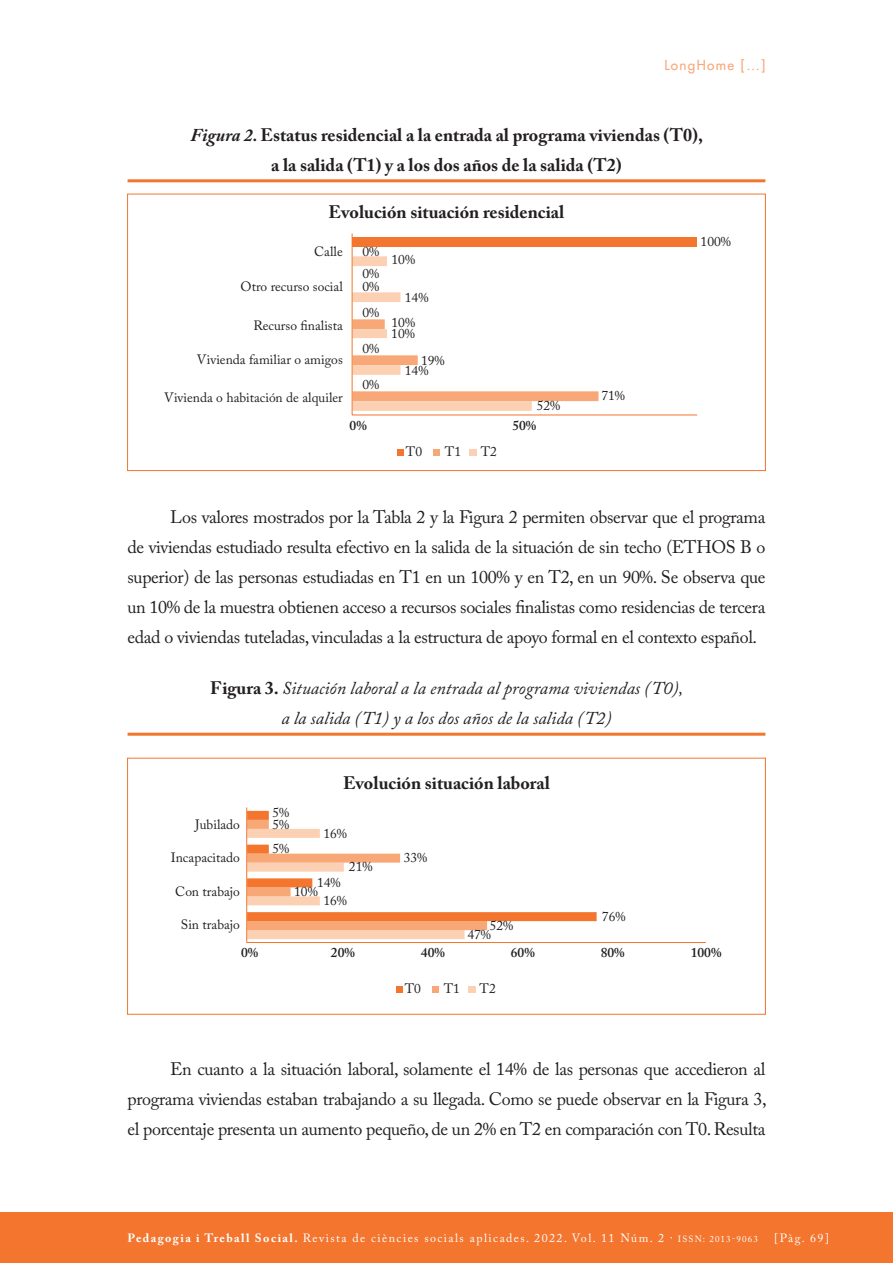
<style>
.page{position:relative;width:893px;height:1263px;background:#fff}
.page>*{position:absolute;margin:0;border:0;box-sizing:border-box;transform-origin:0 0}
.TEXT_COMU{font:18px/30px "Adobe Caslon Pro";letter-spacing:-.02em;color:#231f20;text-align:justify}
.TITOLS_TAULES{font:700 18px/30px "Adobe Caslon Pro";color:#231f20;text-align:center}
.TITOLS_TAULES-2{font:italic 18px/30px "Adobe Caslon Pro";color:#231f20;text-align:center}
.TEXT_COMU-2{font:700 18px "Adobe Caslon Pro";color:#231f20}
.TEXT_COMU-3{font:13.5px "Adobe Caslon Pro";color:#231f20}
.TEXT_COMU-4{font:600 13.5px "Adobe Caslon Pro";color:#231f20}
.CAPÇALERA_DRETA{font:13.5px "Futura";letter-spacing:.1em;color:#f8a877}
.t1{font:12px "Adobe Caslon Pro";letter-spacing:.12em;color:#fff}
.s1{font-style:italic}
.s2{font-weight:700;font-style:normal}
.s3{font-weight:700}
.s4{font-size:9px}
</style>
<div class="page">
<div style="left:0;top:1212px;width:893px;height:51px;background:#f3752e"></div>
<hr style="left:128px;top:179px;width:637px;height:3px;background:#f3752e">
<hr style="left:128px;top:733px;width:637px;height:3px;background:#f3752e">
<div style="left:127px;top:194px;width:639px;height:277px;border:1px solid #f3752e"></div>
<div style="left:352px;top:237px;width:345px;height:10px;background:#f3752e"></div>
<svg style="left:353px;top:256px;width:245px;height:155px"></svg>
<hr style="left:352px;top:415px;width:345px;height:1px;background:#f3752e">
<hr style="left:352px;top:233px;width:1px;height:182px;background:#f3752e">
<div style="left:397px;top:449px;width:7px;height:7px;background:#f3752e"></div>
<div style="left:433px;top:449px;width:7px;height:7px;background:#f8a877"></div>
<div style="left:469px;top:449px;width:8px;height:7px;background:#fcd1b3"></div>
<svg style="left:247px;top:811px;width:350px;height:128px"></svg>
<hr style="left:247px;top:942px;width:459px;height:1px;background:#f3752e">
<hr style="left:246px;top:807px;width:1px;height:135px;background:#f3752e">
<div style="left:127px;top:758px;width:639px;height:257px;border:1px solid #f3752e"></div>
<div style="left:396px;top:986px;width:7px;height:6px;background:#f3752e"></div>
<div style="left:432px;top:986px;width:7px;height:6px;background:#f8a877"></div>
<div style="left:468px;top:986px;width:8px;height:6px;background:#fcd1b3"></div>
<p class="CAPÇALERA_DRETA" style="left:664px;top:57px;width:103px">LongHome […]</p>
<p class="TITOLS_TAULES" style="left:190px;top:120px;width:514px"><span class="s1">Figura 2.</span> Estatus residencial a la entrada al programa viviendas (T0), a la salida (T1) y a los dos años de la salida (T2)</p>
<p class="TEXT_COMU-2" style="left:329px;top:202px;width:237px">Evolución situación residencial</p>
<p class="TEXT_COMU-3" style="left:314px;top:244px;width:30px">Calle</p>
<p class="TEXT_COMU-3" style="left:362px;top:244px;width:18px">0%</p>
<p class="TEXT_COMU-3" style="left:241px;top:278px;width:104px">Otro recurso social</p>
<p class="TEXT_COMU-3" style="left:253px;top:317px;width:91px">Recurso finalista</p>
<p class="TEXT_COMU-3" style="left:197px;top:352px;width:147px">Vivienda familiar o amigos</p>
<p class="TEXT_COMU-3" style="left:164px;top:389px;width:180px">Vivienda o habitación de alquiler</p>
<p class="TEXT_COMU-3" style="left:362px;top:265px;width:18px">0%</p>
<p class="TEXT_COMU-3" style="left:362px;top:278px;width:18px">0%</p>
<p class="TEXT_COMU-3" style="left:362px;top:305px;width:18px">0%</p>
<p class="TEXT_COMU-3" style="left:362px;top:340px;width:18px">0%</p>
<p class="TEXT_COMU-3" style="left:362px;top:376px;width:18px">0%</p>
<p class="TEXT_COMU-3" style="left:391px;top:251px;width:25px">10%</p>
<p class="TEXT_COMU-3" style="left:405px;top:289px;width:25px">14%</p>
<p class="TEXT_COMU-3" style="left:391px;top:315px;width:25px">10%</p>
<p class="TEXT_COMU-3" style="left:391px;top:326px;width:25px">10%</p>
<p class="TEXT_COMU-3" style="left:421px;top:352px;width:25px">19%</p>
<p class="TEXT_COMU-3" style="left:405px;top:363px;width:25px">14%</p>
<p class="TEXT_COMU-3" style="left:537px;top:397px;width:25px">52%</p>
<p class="TEXT_COMU-4" style="left:350px;top:418px;width:19px">0%</p>
<p class="TEXT_COMU-4" style="left:512px;top:418px;width:25px">50%</p>
<p class="TEXT_COMU-3" style="left:406px;top:444px;width:18px">T0</p>
<p class="TEXT_COMU-3" style="left:445px;top:444px;width:18px">T1</p>
<p class="TEXT_COMU-3" style="left:481px;top:444px;width:18px">T2</p>
<p class="TEXT_COMU-3" style="left:601px;top:387px;width:25px">71%</p>
<p class="TEXT_COMU-3" style="left:701px;top:233px;width:32px">100%</p>
<p class="TEXT_COMU" style="left:128px;top:501px;width:639px;text-indent:43px">Los valores mostrados por la Tabla 2 y la Figura 2 permiten observar que el programa de viviendas estudiado resulta efectivo en la salida de la situación de sin techo (ETHOS B o superior) de las personas estudiadas en T1 en un 100% y en T2, en un 90%. Se observa que un 10% de la muestra obtienen acceso a recursos sociales finalistas como residencias de tercera edad o viviendas tuteladas, vinculadas a la estructura de apoyo formal en el contexto español.</p>
<p class="TITOLS_TAULES-2" style="left:210px;top:673px;width:474px"><span class="s2">Figura 3.</span> Situación laboral a la entrada al programa viviendas (T0), a la salida (T1) y a los dos años de la salida (T2)</p>
<p class="TEXT_COMU-3" style="left:195px;top:816px;width:46px">Jubilado</p>
<p class="TEXT_COMU-3" style="left:171px;top:849px;width:71px">Incapacitado</p>
<p class="TEXT_COMU-3" style="left:175px;top:883px;width:66px">Con trabajo</p>
<p class="TEXT_COMU-3" style="left:181px;top:916px;width:61px">Sin trabajo</p>
<p class="TEXT_COMU-4" style="left:241px;top:944px;width:19px">0%</p>
<p class="TEXT_COMU-3" style="left:272px;top:804px;width:18px">5%</p>
<p class="TEXT_COMU-3" style="left:272px;top:816px;width:18px">5%</p>
<p class="TEXT_COMU-3" style="left:272px;top:841px;width:18px">5%</p>
<p class="TEXT_COMU-2" style="left:343px;top:772px;width:208px">Evolución situación laboral</p>
<p class="TEXT_COMU-3" style="left:323px;top:825px;width:25px">16%</p>
<p class="TEXT_COMU-3" style="left:349px;top:858px;width:25px">21%</p>
<p class="TEXT_COMU-3" style="left:404px;top:849px;width:25px">33%</p>
<p class="TEXT_COMU-3" style="left:317px;top:874px;width:25px">14%</p>
<p class="TEXT_COMU-3" style="left:294px;top:883px;width:25px">10%</p>
<p class="TEXT_COMU-3" style="left:323px;top:892px;width:25px">16%</p>
<p class="TEXT_COMU-3" style="left:490px;top:917px;width:25px">52%</p>
<p class="TEXT_COMU-3" style="left:467px;top:926px;width:25px">47%</p>
<p class="TEXT_COMU-3" style="left:602px;top:908px;width:25px">76%</p>
<p class="TEXT_COMU-4" style="left:331px;top:944px;width:25px">20%</p>
<p class="TEXT_COMU-4" style="left:421px;top:944px;width:25px">40%</p>
<p class="TEXT_COMU-4" style="left:511px;top:944px;width:25px">60%</p>
<p class="TEXT_COMU-4" style="left:601px;top:944px;width:25px">80%</p>
<p class="TEXT_COMU-4" style="left:691px;top:944px;width:32px">100%</p>
<p class="TEXT_COMU-3" style="left:405px;top:980px;width:18px">T0</p>
<p class="TEXT_COMU-3" style="left:444px;top:980px;width:18px">T1</p>
<p class="TEXT_COMU-3" style="left:480px;top:980px;width:18px">T2</p>
<p class="TEXT_COMU" style="left:128px;top:1053px;width:641px;text-indent:43px">En cuanto a la situación laboral, solamente el 14% de las personas que accedieron al programa viviendas estaban trabajando a su llegada. Como se puede observar en la Figura 3, el porcentaje presenta un aumento pequeño, de un 2% en T2 en comparación con T0. Resulta</p>
<p class="t1" style="left:128px;top:1231px;width:632px"><span class="s3">Pedagogia i Treball Social.</span> Revista de ciències socials aplicades. 2022. Vol. 11 Núm. 2 · <span class="s4">ISSN: 2013-9063</span></p>
<p class="t1" style="left:774px;top:1231px;width:56px">[Pàg. 69]</p>
</div>
